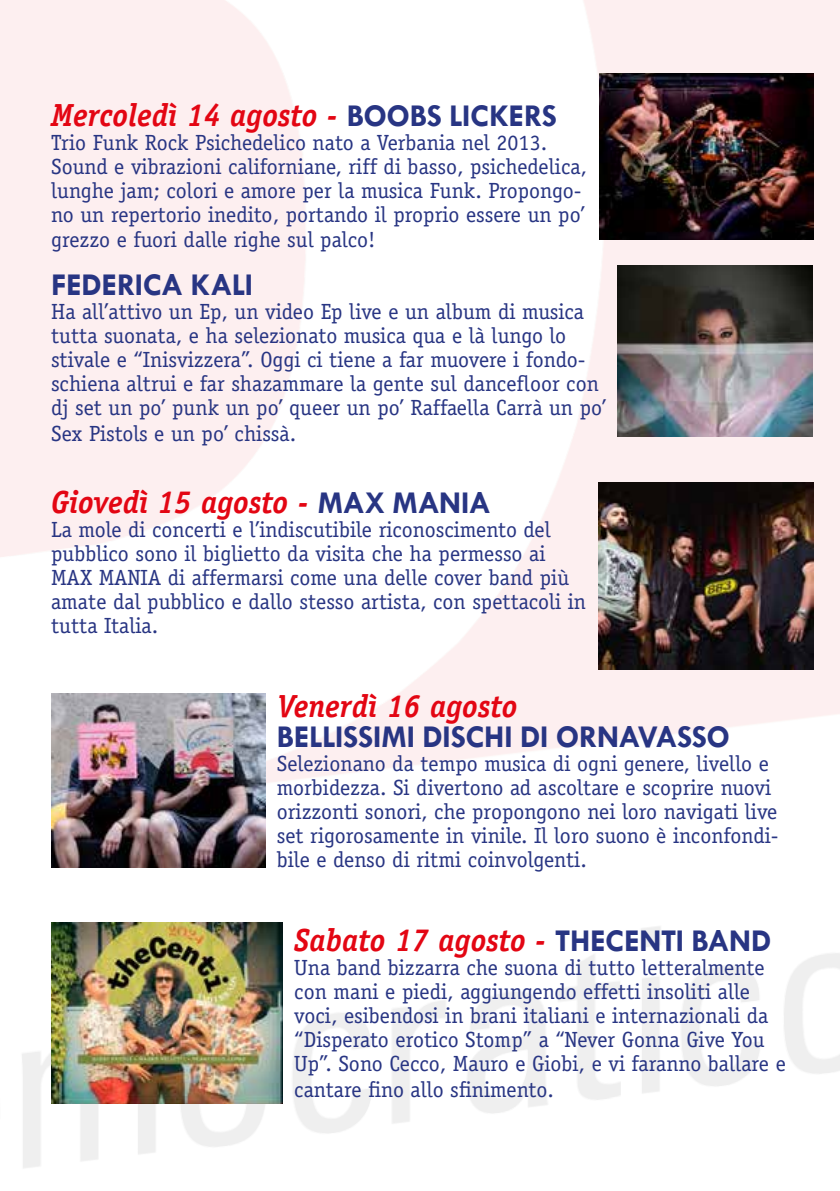
<style>
.page{position:relative;width:840px;height:1191px;background:#fff}
.page>*{position:absolute;margin:0;border:0;box-sizing:border-box;transform-origin:0 0}
.t1{font:italic 700 32px "Officina Serif";color:#e30613;scale:.95 1}
.t2{font:700 32px "Tw Cen";letter-spacing:-.01em;color:#283583}
.t3{font:22px/24.4px "Officina Serif";color:#283583}
.s1{font-family:"Tw Cen";font-style:normal;color:#283583}
</style>
<div class="page">
<img style="left:0;top:0;width:839px;height:1168px">
<img style="left:598px;top:483px;width:215px;height:186px">
<img style="left:599px;top:74px;width:214px;height:165px">
<img style="left:617px;top:265px;width:195px;height:171px">
<img style="left:51px;top:694px;width:214px;height:173px">
<img style="left:51px;top:922px;width:232px;height:181px">
<h1 class="t1" style="left:51px;top:96px;width:533px">Mercoledì 14 agosto - <span class="s1">BOOBS LICKERS</span></h1>
<p class="t3" style="left:51px;top:130px;width:537px">Trio Funk Rock Psichedelico nato a Verbania nel 2013.<br>Sound e vibrazioni californiane, riff di basso, psichedelica, lunghe jam; colori e amore per la musica Funk. Propongo&shy;no un repertorio inedito, portando il proprio essere un po’ grezzo e fuori dalle righe sul palco!</p>
<h1 class="t2" style="left:51px;top:266px;width:203px">FEDERICA KALI</h1>
<p class="t3" style="left:51px;top:300px;width:556px">Ha all’attivo un Ep, un video Ep live e un album di musica tutta suonata, e ha selezionato musica qua e là lungo lo stivale e “Inisvizzera”. Oggi ci tiene a far muovere i fondo&shy;schiena altrui e far shazammare la gente sul dancefloor con dj set un po’ punk un po’ queer un po’ Raffaella Carrà un po’ Sex Pistols e un po’ chissà.</p>
<h1 class="t1" style="left:51px;top:483px;width:464px">Giovedì 15 agosto - <span class="s1">MAX MANIA</span></h1>
<p class="t3" style="left:51px;top:517px;width:536px">La mole di concerti e l’indiscutibile riconoscimento del pubblico sono il biglietto da visita che ha permesso ai MAX MANIA di affermarsi come una delle cover band più amate dal pubblico e dallo stesso artista, con spettacoli in tutta Italia.</p>
<h1 class="t1" style="left:277px;top:687px;width:255px">Venerdì 16 agosto</h1>
<h1 class="t2" style="left:277px;top:717px;width:454px">BELLISSIMI DISCHI DI ORNAVASSO</h1>
<p class="t3" style="left:277px;top:751px;width:503px">Selezionano da tempo musica di ogni genere, livello e morbidezza. Si divertono ad ascoltare e scoprire nuovi orizzonti sonori, che propongono nei loro navigati live set rigorosamente in vinile. Il loro suono è inconfondi&shy;bile e denso di ritmi coinvolgenti.</p>
<h1 class="t1" style="left:294px;top:921px;width:503px">Sabato 17 agosto - <span class="s1">THECENTI BAND</span></h1>
<p class="t3" style="left:294px;top:955px;width:493px">Una band bizzarra che suona di tutto letteralmente con mani e piedi, aggiungendo effetti insoliti alle voci, esibendosi in brani italiani e internazionali da “Disperato erotico Stomp” a “Never Gonna Give You Up”. Sono Cecco, Mauro e Giobi, e vi faranno ballare e cantare fino allo sfinimento.</p>
</div>
